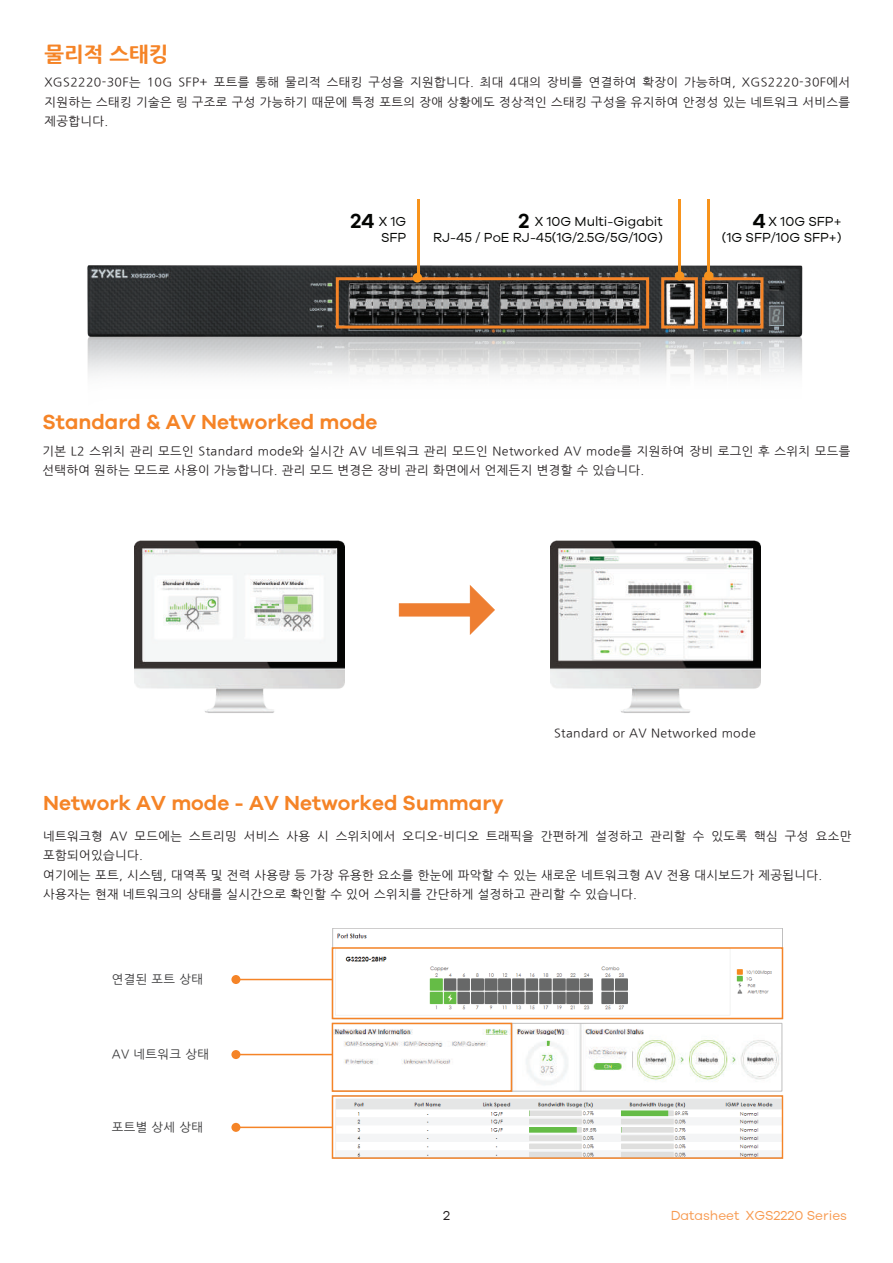
<style>
.page{position:relative;width:893px;height:1263px;background:#fff}
.page>*{position:absolute;margin:0;border:0;box-sizing:border-box;transform-origin:0 0}
.t1{font:600 21px "Galano Grotesque";color:#f58427}
.t2{font:800 21px "Nanum Gothic";color:#f58427}
.t3{font:13.5px/16.2px "Galano Grotesque";color:#040503;text-align:right}
.t4{font:13.5px "Galano Grotesque";color:#f79a50}
.t5{font:13.5px "Galano Grotesque";color:#231f20}
.t6{font:12px/19.5px "Nanum Gothic";letter-spacing:.03em;color:#231f20}
.t7{font:12px "Nanum Gothic";letter-spacing:.03em;color:#383839}
.s1{font-weight:600;font-size:21px}
</style>
<div class="page">
<img style="left:87px;top:199px;width:716px;height:176px">
<img style="left:135px;top:540px;width:209px;height:173px">
<svg style="left:398px;top:585px;width:97px;height:50px"></svg>
<img style="left:550px;top:540px;width:210px;height:173px">
<img style="left:335px;top:933px;width:437px;height:83px">
<div style="left:332px;top:928px;width:451px;height:91px;border:1px solid #bfbebe"></div>
<img style="left:334px;top:1025px;width:446px;height:64px">
<div style="left:332px;top:1023px;width:450px;height:68px;border:1px solid #bfbebe"></div>
<img style="left:335px;top:1098px;width:446px;height:58px">
<div style="left:332px;top:947px;width:451px;height:72px;border:1px solid #f58427"></div>
<div style="left:332px;top:1095px;width:451px;height:64px;border:1px solid #f58427"></div>
<div style="left:332px;top:1023px;width:180px;height:69px;border:1px solid #f58427"></div>
<hr style="left:236px;top:979px;width:96px;height:1px;background:#f58427">
<hr style="left:236px;top:1054px;width:96px;height:1px;background:#f58427">
<hr style="left:236px;top:1126px;width:96px;height:2px;background:#f58427">
<div style="left:231px;top:975px;width:9px;height:9px;background:#f58427;border-radius:50%"></div>
<div style="left:231px;top:1050px;width:9px;height:9px;background:#f58427;border-radius:50%"></div>
<div style="left:231px;top:1123px;width:9px;height:9px;background:#f58427;border-radius:50%"></div>
<div style="left:336px;top:277px;width:313px;height:51px;border:3px solid #f58427"></div>
<div style="left:661px;top:277px;width:37px;height:51px;border:3px solid #f58427"></div>
<div style="left:702px;top:277px;width:61px;height:51px;border:3px solid #f58427"></div>
<div style="left:413px;top:273px;width:9px;height:9px;background:#f7931d;border-radius:50%"></div>
<div style="left:675px;top:271px;width:9px;height:10px;background:#f7931d;border-radius:50%"></div>
<div style="left:704px;top:271px;width:9px;height:10px;background:#f7931d;border-radius:50%"></div>
<hr style="left:417px;top:199px;width:2px;height:79px;background:#f7931d">
<hr style="left:678px;top:199px;width:2px;height:79px;background:#f7931d">
<hr style="left:708px;top:199px;width:2px;height:79px;background:#f7931d">
<h1 class="t2" style="left:44px;top:43px;width:126px">물리적 스태킹</h1>
<p class="t6" style="left:44px;top:73px;width:807px;text-align:justify">XGS2220-30F는 10G SFP+ 포트를 통해 물리적 스태킹 구성을 지원합니다. 최대 4대의 장비를 연결하여 확장이 가능하며, XGS2220-30F에서 지원하는 스태킹 기술은 링 구조로 구성 가능하기 때문에 특정 포트의 장애 상황에도 정상적인 스태킹 구성을 유지하여 안정성 있는 네트워크 서비스를 제공합니다.</p>
<p class="t3" style="left:350px;top:213px;width:57px"><span class="s1">24</span> X 1G<br>SFP</p>
<p class="t3" style="left:433px;top:213px;width:231px"><span class="s1">2</span> X 10G Multi-Gigabit<br>RJ-45 / PoE RJ-45(1G/2.5G/5G/10G)</p>
<p class="t3" style="left:722px;top:213px;width:121px"><span class="s1">4</span> X 10G SFP+<br>(1G SFP/10G SFP+)</p>
<h1 class="t1" style="left:42px;top:409px;width:336px">Standard &amp; AV Networked mode</h1>
<p class="t6" style="left:42px;top:441px;width:809px">기본 L2 스위치 관리 모드인 Standard mode와 실시간 AV 네트워크 관리 모드인 Networked AV mode를 지원하여 장비 로그인 후 스위치 모드를 선택하여 원하는 모드로 사용이 가능합니다. 관리 모드 변경은 장비 관리 화면에서 언제든지 변경할 수 있습니다.</p>
<p class="t6" style="left:554px;top:724px;width:203px">Standard or AV Networked mode</p>
<h1 class="t1" style="left:43px;top:790px;width:462px">Network AV mode - AV Networked Summary</h1>
<p class="t6" style="left:43px;top:826px;width:809px">네트워크형 AV 모드에는 스트리밍 서비스 사용 시 스위치에서 오디오-비디오 트래픽을 간편하게 설정하고 관리할 수 있도록 핵심 구성 요소만 포함되어있습니다.<br>여기에는 포트, 시스템, 대역폭 및 전력 사용량 등 가장 유용한 요소를 한눈에 파악할 수 있는 새로운 네트워크형 AV 전용 대시보드가 제공됩니다. 사용자는 현재 네트워크의 상태를 실시간으로 확인할 수 있어 스위치를 간단하게 설정하고 관리할 수 있습니다.</p>
<p class="t7" style="left:112px;top:973px;width:93px">연결된 포트 상태</p>
<p class="t7" style="left:112px;top:1048px;width:99px">AV 네트워크 상태</p>
<p class="t7" style="left:112px;top:1121px;width:93px">포트별 상세 상태</p>
<p class="t5" style="left:443px;top:1207px;width:8px">2</p>
<p class="t4" style="left:671px;top:1207px;width:178px">Datasheet XGS2220 Series</p>
</div>
